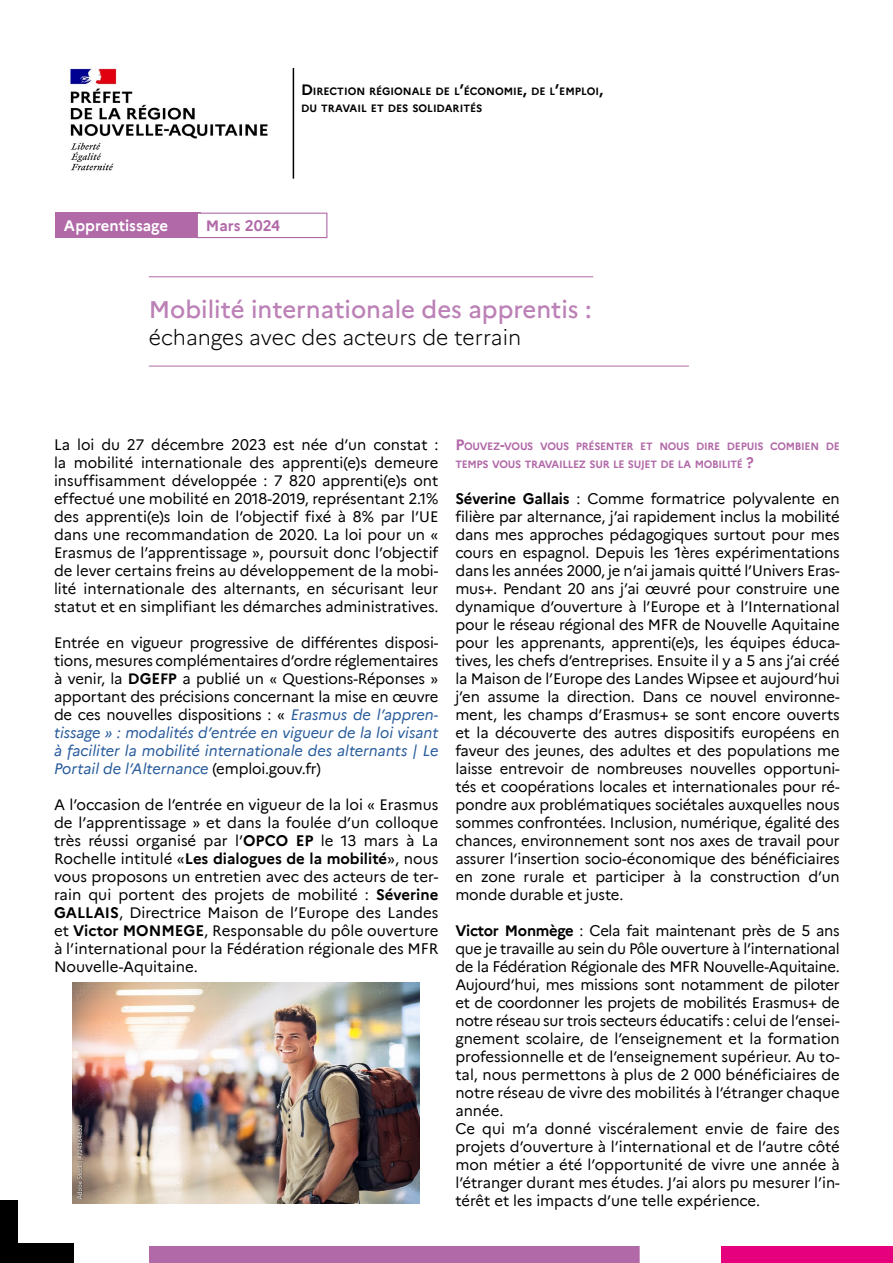
<style>
.page{position:relative;width:893px;height:1263px;background:#fff}
.page>*{position:absolute;margin:0;border:0;box-sizing:border-box;transform-origin:0 0}
.t1{font:500 24px "Marianne";color:#bc81b6}
.t2{font:300 21px "Marianne";color:#000}
.t3{font:15px/18px "Marianne";letter-spacing:-.005em;color:#000;text-align:justify}
.t4{font:700 15px "Marianne";color:#fff}
.t5{font:700 15px "Marianne";color:#b169a8}
.t6{font:700 10.5px/18px "Marianne";letter-spacing:-.03em;color:#b169a8}
.t7{font:700 10.5px/16.5px "Marianne";color:#000}
.s1{font-size:15px}
.s2{font-weight:700}
.s3{font-style:italic;color:#275b9b}
</style>
<div class="page">
<div style="left:0;top:1200px;width:73px;height:63px;background:#000"></div>
<div style="left:149px;top:1246px;width:491px;height:17px;background:#b169a8"></div>
<div style="left:722px;top:1247px;width:171px;height:16px;background:#e6007d"></div>
<div style="left:18px;top:1179px;width:111px;height:63px;background:#fff"></div>
<div style="left:55px;top:213px;width:145px;height:25px;background:#b169a8"></div>
<div style="left:197px;top:213px;width:130px;height:25px;background:#fff"></div>
<div style="left:197px;top:213px;width:130px;height:25px;border:1px solid #b169a8"></div>
<img style="left:70px;top:68px;width:198px;height:103px">
<hr style="left:293px;top:68px;width:1px;height:111px;background:#000">
<img style="left:72px;top:982px;width:348px;height:221px">
<hr style="left:149px;top:276px;width:444px;height:1px;background:#b169a8">
<hr style="left:149px;top:366px;width:540px;height:1px;background:#b169a8">
<p class="t7" style="left:301px;top:83px;width:304px"><span class="s1">D</span>IRECTION RÉGIONALE DE L<span class="s1">’</span>ÉCONOMIE<span class="s1">,</span> DE L<span class="s1">’</span>EMPLOI<span class="s1">,<br></span>DU TRAVAIL ET DES SOLIDARITÉS</p>
<p class="t4" style="left:64px;top:214px;width:106px">Apprentissage</p>
<p class="t5" style="left:206px;top:214px;width:76px">Mars 2024</p>
<h1 class="t1" style="left:149px;top:291px;width:444px">Mobilité internationale des apprentis :</h1>
<h2 class="t2" style="left:149px;top:321px;width:374px">échanges avec des acteurs de terrain</h2>
<p class="t3" style="left:54px;top:434px;width:386px">La loi du 27 décembre 2023 est née d’un constat : la mobilité internationale des apprenti(e)s demeure insuffisamment développée : 7 820 apprenti(e)s ont effectué une mobilité en 2018-2019, représentant 2.1% des apprenti(e)s loin de l’objectif fixé à 8% par l’UE dans une recommandation de 2020. La loi pour un « Erasmus de l’apprentissage », poursuit donc l’objectif de lever certains freins au développement de la mobi&shy;lité internationale des alternants, en sécurisant leur statut et en simplifiant les démarches administratives.</p>
<p class="t3" style="left:54px;top:632px;width:386px">Entrée en vigueur progressive de différentes disposi&shy;tions, mesures complémentaires d’ordre réglementaires à venir, la <span class="s2">DGEFP</span> a publié un « Questions-Réponses » apportant des précisions concernant la mise en œuvre de ces nouvelles dispositions : « <span class="s3">Erasmus de l’appren&shy;tissage » : modalités d’entrée en vigueur de la loi visant à faciliter la mobilité internationale des alternants | Le Portail de l’Alternance</span> (emploi.gouv.fr)</p>
<p class="t3" style="left:54px;top:794px;width:386px">A l’occasion de l’entrée en vigueur de la loi « Erasmus de l’apprentissage » et dans la foulée d’un colloque très réussi organisé par l’<span class="s2">OPCO EP</span> le 13 mars à La Rochelle intitulé «<span class="s2">Les dialogues de la mobilité</span>», nous vous proposons un entretien avec des acteurs de ter&shy;rain qui portent des projets de mobilité : <span class="s2">Séverine GALLAIS</span>, Directrice Maison de l’Europe des Landes et <span class="s2">Victor MONMEGE</span>, Responsable du pôle ouverture à l’international pour la Fédération régionale des MFR Nouvelle-Aquitaine.</p>
<p class="t6" style="left:455px;top:436px;width:386px"><span class="s1">P</span>OUVEZ<span class="s1">-</span>VOUS VOUS PRÉSENTER ET NOUS DIRE DEPUIS COMBIEN DE<br>TEMPS VOUS TRAVAILLEZ SUR LE SUJET DE LA MOBILITÉ <span class="s1">?</span></p>
<p class="t3" style="left:455px;top:488px;width:386px"><span class="s2">Séverine Gallais</span> : Comme formatrice polyvalente en filière par alternance, j’ai rapidement inclus la mobilité dans mes approches pédagogiques surtout pour mes cours en espagnol. Depuis les 1ères expérimentations dans les années 2000, je n’ai jamais quitté l’Univers Eras&shy;mus+. Pendant 20 ans j’ai œuvré pour construire une dynamique d’ouverture à l’Europe et à l’International pour le réseau régional des MFR de Nouvelle Aquitaine pour les apprenants, apprenti(e)s, les équipes éduca&shy;tives, les chefs d’entreprises. Ensuite il y a 5 ans j’ai créé la Maison de l’Europe des Landes Wipsee et aujourd’hui j’en assume la direction. Dans ce nouvel environne&shy;ment, les champs d’Erasmus+ se sont encore ouverts et la découverte des autres dispositifs européens en faveur des jeunes, des adultes et des populations me laisse entrevoir de nombreuses nouvelles opportuni&shy;tés et coopérations locales et internationales pour ré&shy;pondre aux problématiques sociétales auxquelles nous sommes confrontées. Inclusion, numérique, égalité des chances, environnement sont nos axes de travail pour assurer l’insertion socio-économique des bénéficiaires en zone rurale et participer à la construction d’un monde durable et juste.</p>
<p class="t3" style="left:455px;top:920px;width:386px;text-align:left"><span class="s2">Victor Monmège</span> : Cela fait maintenant près de 5 ans que je travaille au sein du Pôle ouverture à l’international de la Fédération Régionale des MFR Nouvelle-Aquitaine.<br>Aujourd’hui, mes missions sont notamment de piloter et de coordonner les projets de mobilités Erasmus+ de notre réseau sur trois secteurs éducatifs : celui de l’ensei&shy;gnement scolaire, de l’enseignement et la formation professionnelle et de l’enseignement supérieur. Au to&shy;tal, nous permettons à plus de 2 000 bénéficiaires de notre réseau de vivre des mobilités à l’étranger chaque année.<br>Ce qui m’a donné viscéralement envie de faire des projets d’ouverture à l’international et de l’autre côté mon métier a été l’opportunité de vivre une année à l’étranger durant mes études. J’ai alors pu mesurer l’in&shy;térêt et les impacts d’une telle expérience.</p>
</div>
